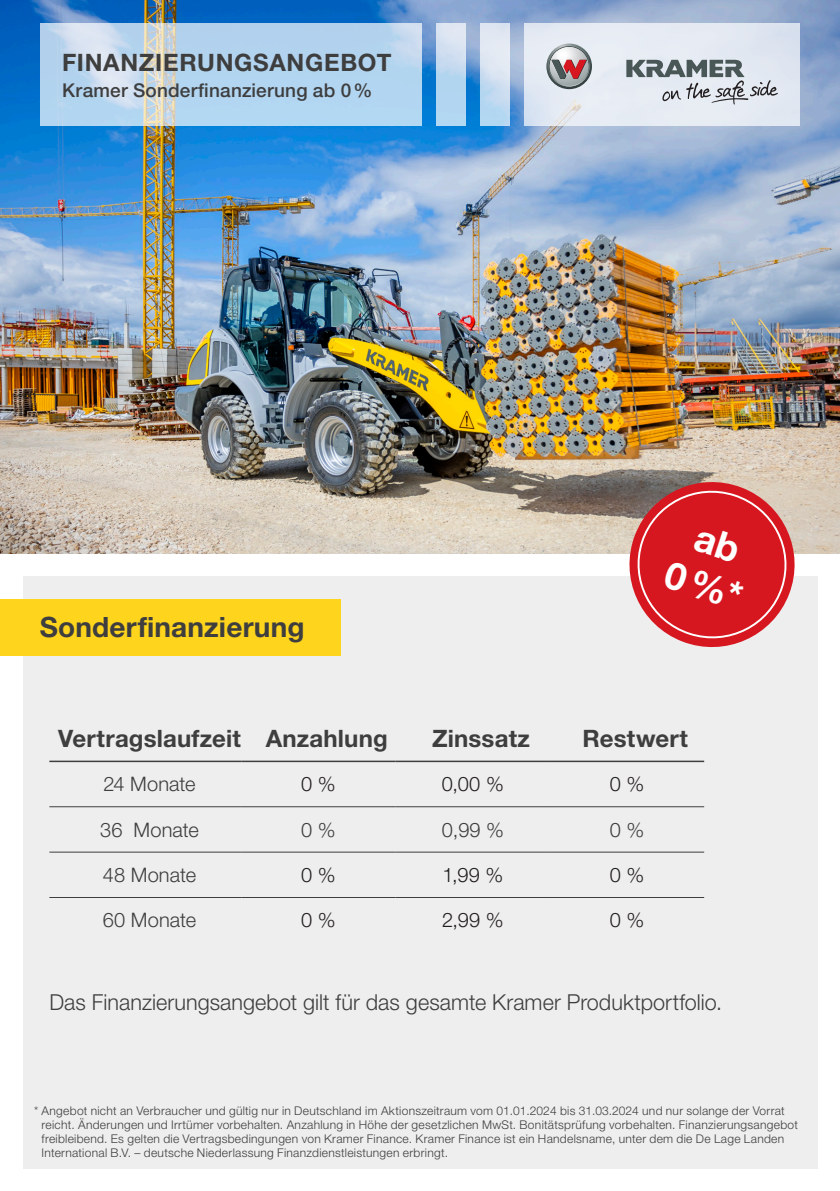
<style>
.page{position:relative;width:840px;height:1191px;background:#fff}
.page>*{position:absolute;margin:0;border:0;box-sizing:border-box;transform-origin:0 0}
.t1{font:700 38px/44px "Helvetica Neue LTW1 G";color:#fff;text-align:center}
.Headline{font:700 28px "Helvetica Neue LTW1 G";letter-spacing:.005em;color:#3e3e3f}
._12_Copy_Tabelle{font:700 24px "Helvetica Neue LTW1 G";letter-spacing:.01em;color:#3e3e3f}
._00_Titel-Headline{font:700 24px "Helvetica Neue LTW1 G";letter-spacing:.03em;color:#3e3e3f}
.Fußnote__6{font:300 22px "Helvetica Neue LTW1 G";letter-spacing:.005em;color:#3e3e3f}
._12_Copy_Tabelle-2{font:300 20px "Helvetica Neue LTW1 G";letter-spacing:.005em;color:#3e3e3f}
._12_Copy_Tabelle-3{font:300 20px "Helvetica Neue LTW1 G";color:#231f20}
._00_Titel-Headline-2{font:500 19px "Helvetica Neue LTW1 G";letter-spacing:.01em;color:#3e3e3f}
.Fußnote__6-2{font:300 12px/14px "Helvetica Neue LTW1 G";letter-spacing:.025em;color:#3e3e3f}
</style>
<div class="page">
<img style="left:0;top:0;width:839px;height:553px">
<div style="left:23px;top:576px;width:793px;height:592px;background:#eeeeef"></div>
<svg style="left:618px;top:471px;width:187px;height:177px"></svg>
<svg style="left:40px;top:23px;width:381px;height:102px;background:#b9d6ec"></svg>
<svg style="left:435px;top:23px;width:30px;height:102px;background:#bdd8ef"></svg>
<svg style="left:479px;top:23px;width:30px;height:102px;background:#cbdef0"></svg>
<div style="left:524px;top:23px;width:275px;height:102px;background:#e6ebf3"></div>
<svg style="left:546px;top:44px;width:45px;height:45px"></svg>
<svg style="left:626px;top:60px;width:151px;height:44px"></svg>
<hr style="left:49px;top:760px;width:192px;height:2px;background:#3e3e3f">
<hr style="left:241px;top:760px;width:154px;height:2px;background:#3e3e3f">
<hr style="left:395px;top:760px;width:154px;height:2px;background:#3e3e3f">
<hr style="left:549px;top:760px;width:154px;height:2px;background:#3e3e3f">
<hr style="left:49px;top:806px;width:192px;height:1px;background:#3e3e3f">
<hr style="left:241px;top:806px;width:154px;height:1px;background:#3e3e3f">
<hr style="left:395px;top:806px;width:154px;height:1px;background:#3e3e3f">
<hr style="left:549px;top:806px;width:154px;height:1px;background:#3e3e3f">
<hr style="left:49px;top:851px;width:192px;height:1px;background:#3e3e3f">
<hr style="left:241px;top:851px;width:154px;height:1px;background:#3e3e3f">
<hr style="left:395px;top:851px;width:154px;height:1px;background:#3e3e3f">
<hr style="left:549px;top:851px;width:154px;height:1px;background:#3e3e3f">
<hr style="left:49px;top:897px;width:192px;height:1px;background:#3e3e3f">
<hr style="left:241px;top:897px;width:154px;height:1px;background:#3e3e3f">
<hr style="left:395px;top:897px;width:154px;height:1px;background:#3e3e3f">
<hr style="left:549px;top:897px;width:154px;height:1px;background:#3e3e3f">
<div style="left:0;top:599px;width:340px;height:56px;background:#fed41d"></div>
<p class="_00_Titel-Headline" style="left:62px;top:48px;width:331px">FINANZIERUNGSANGEBOT</p>
<p class="_00_Titel-Headline-2" style="left:62px;top:79px;width:312px">Kramer Sonderfinanzierung ab 0%</p>
<p class="Headline" style="left:40px;top:610px;width:266px">Sonderfinanzierung</p>
<p class="t1" style="left:686px;top:510px;width:81px;rotate:18deg">ab<br>0%*</p>
<p class="_12_Copy_Tabelle" style="left:58px;top:724px;width:184px">Vertragslaufzeit</p>
<p class="_12_Copy_Tabelle" style="left:265px;top:724px;width:123px">Anzahlung</p>
<p class="_12_Copy_Tabelle" style="left:432px;top:724px;width:99px">Zinssatz</p>
<p class="_12_Copy_Tabelle" style="left:582px;top:724px;width:107px">Restwert</p>
<p class="_12_Copy_Tabelle-2" style="left:103px;top:772px;width:94px">24 Monate</p>
<p class="_12_Copy_Tabelle-3" style="left:301px;top:772px;width:36px">0 %</p>
<p class="_12_Copy_Tabelle-3" style="left:441px;top:772px;width:63px">0,00 %</p>
<p class="_12_Copy_Tabelle-3" style="left:609px;top:772px;width:36px">0 %</p>
<p class="_12_Copy_Tabelle-2" style="left:100px;top:817px;width:100px">36 Monate</p>
<p class="_12_Copy_Tabelle-2" style="left:301px;top:817px;width:36px">0 %</p>
<p class="_12_Copy_Tabelle-2" style="left:441px;top:817px;width:64px">0,99 %</p>
<p class="_12_Copy_Tabelle-2" style="left:609px;top:817px;width:36px">0 %</p>
<p class="_12_Copy_Tabelle-2" style="left:103px;top:862px;width:95px">48 Monate</p>
<p class="_12_Copy_Tabelle-3" style="left:301px;top:862px;width:36px">0 %</p>
<p class="_12_Copy_Tabelle-3" style="left:442px;top:862px;width:62px">1,99 %</p>
<p class="_12_Copy_Tabelle-3" style="left:609px;top:862px;width:36px">0 %</p>
<p class="_12_Copy_Tabelle-2" style="left:103px;top:908px;width:95px">60 Monate</p>
<p class="_12_Copy_Tabelle-3" style="left:301px;top:908px;width:36px">0 %</p>
<p class="_12_Copy_Tabelle-3" style="left:442px;top:908px;width:63px">2,99 %</p>
<p class="_12_Copy_Tabelle-3" style="left:609px;top:908px;width:36px">0 %</p>
<p class="Fußnote__6" style="left:49px;top:988px;width:674px">Das Finanzierungsangebot gilt für das gesamte Kramer Produktportfolio.</p>
<p class="Fußnote__6-2" style="left:42px;top:1103px;width:757px;text-indent:-8px">* Angebot nicht an Verbraucher und gültig nur in Deutschland im Aktionszeitraum vom 01.01.2024 bis 31.03.2024 und nur solange der Vorrat reicht. Änderungen und Irrtümer vorbehalten. Anzahlung in Höhe der gesetzlichen MwSt. Bonitätsprüfung vorbehalten. Finanzierungsangebot freibleibend. Es gelten die Vertragsbedingungen von Kramer Finance. Kramer Finance ist ein Handelsname, unter dem die De Lage Landen International B.V. – deutsche Niederlassung Finanzdienstleistungen erbringt.</p>
</div>
